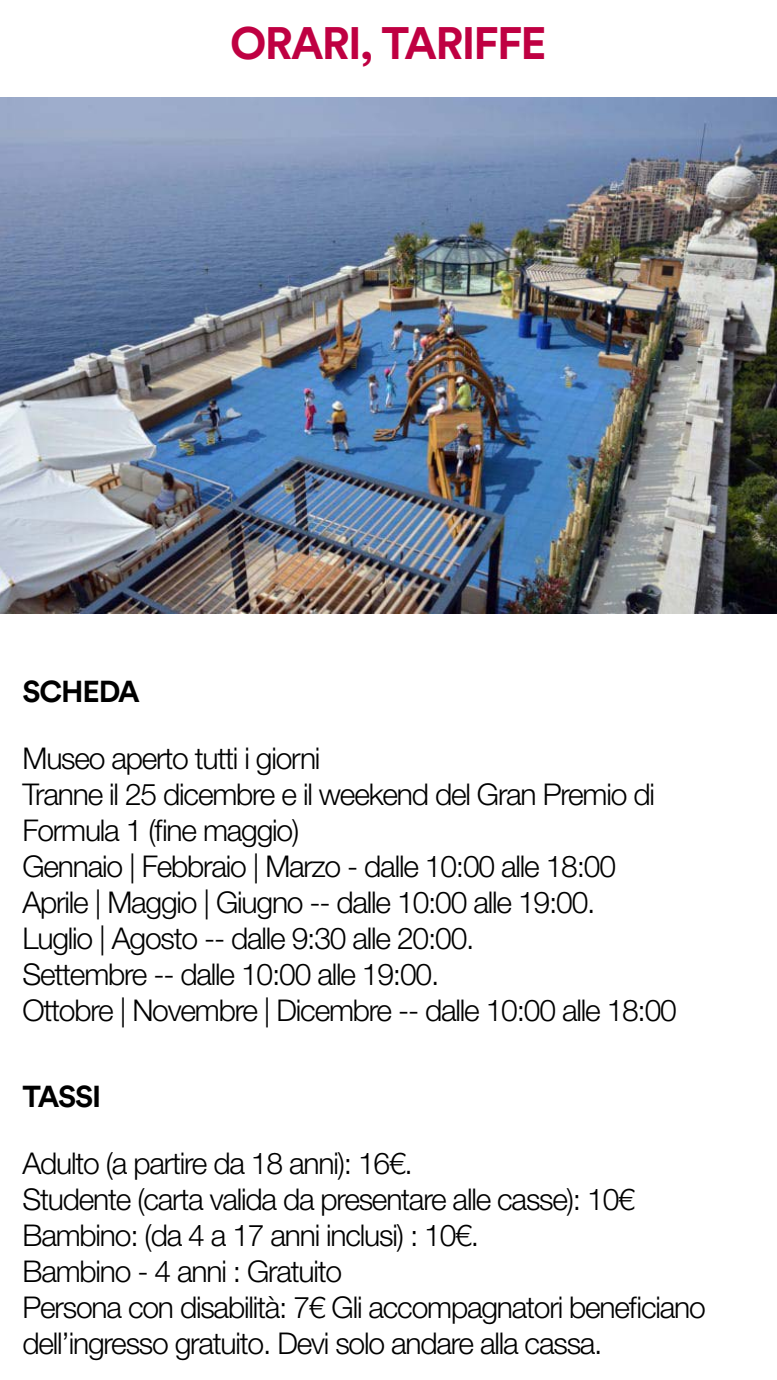
<style>
.page{position:relative;width:777px;height:1380px;background:#fff}
.page>*{position:absolute;margin:0;border:0;box-sizing:border-box;transform-origin:0 0}
.t1{font:700 45px "Circular Std";letter-spacing:-.04em;color:#bf0042}
.t2{font:300 30px/36px "Helvetica Neue LT Pro";letter-spacing:-.04em;color:#000}
.t3{font:700 30px "Circular Std";letter-spacing:-.04em;color:#000}
</style>
<div class="page">
<img style="left:0;top:98px;width:776px;height:516px">
<h1 class="t1" style="left:230px;top:14px;width:318px">ORARI, TARIFFE</h1>
<p class="t3" style="left:22px;top:672px;width:119px">SCHEDA</p>
<p class="t2" style="left:22px;top:740px;width:655px">Museo aperto tutti i giorni<br>Tranne il 25 dicembre e il weekend del Gran Premio di Formula 1 (fine maggio)<br>Gennaio | Febbraio | Marzo - dalle 10:00 alle 18:00<br>Aprile | Maggio | Giugno -- dalle 10:00 alle 19:00.<br>Luglio | Agosto -- dalle 9:30 alle 20:00.<br>Settembre -- dalle 10:00 alle 19:00.<br>Ottobre | Novembre | Dicembre -- dalle 10:00 alle 18:00</p>
<p class="t3" style="left:22px;top:1077px;width:80px">TASSI</p>
<p class="t2" style="left:22px;top:1145px;width:684px">Adulto (a partire da 18 anni): 16€.<br>Studente (carta valida da presentare alle casse): 10€ Bambino: (da 4 a 17 anni inclusi) : 10€.<br>Bambino - 4 anni : Gratuito<br>Persona con disabilità: 7€ Gli accompagnatori beneficiano dell’ingresso gratuito. Devi solo andare alla cassa.</p>
</div>
